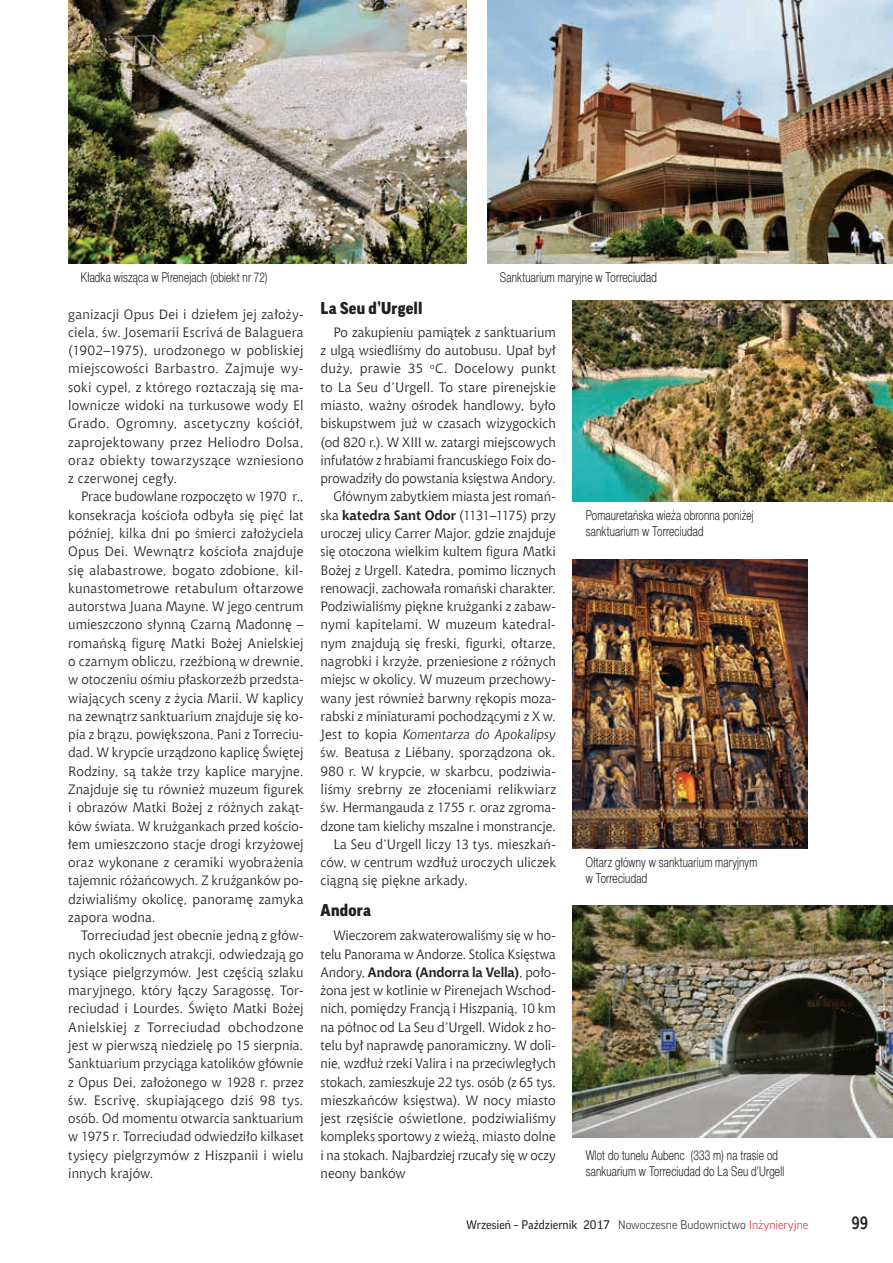
<style>
.page{position:relative;width:893px;height:1263px;background:#fff}
.page>*{position:absolute;margin:0;border:0;box-sizing:border-box;transform-origin:0 0}
.t1{font:700 18px "Aerton Cnd EFN";color:#231f20}
.t2{font:900 16.5px "Good Pro";letter-spacing:.01em;color:#231f20}
.t3{font:13.5px/18.3px "Chianti EU";color:#231f20;text-align:justify}
.t4{font:13.5px/16.2px "Switzer Cnd EFN Light";letter-spacing:.015em;color:#231f20;scale:.9 1}
.t5{font:13.5px "Chianti EU";letter-spacing:-.05em;color:#231f20}
.t6{font:italic 13.5px "Chianti EU";letter-spacing:.005em;color:#231f20}
.t7{font:12px "Good Pro";color:#231f20}
.s1{font-weight:700}
.s2{font-style:normal}
.s3{font-weight:300}
.s4{font-weight:300;color:#d1232a}
</style>
<div class="page">
<img style="left:68px;top:0;width:398px;height:264px">
<img style="left:487px;top:0;width:406px;height:264px">
<img style="left:573px;top:300px;width:320px;height:201px">
<img style="left:573px;top:559px;width:235px;height:290px">
<img style="left:573px;top:906px;width:320px;height:232px">
<p class="t4" style="left:81px;top:269px;width:209px">Kładka wisząca w Pirenejach (obiekt nr 72)</p>
<p class="t3" style="left:68px;top:304px;width:237px">ganizacji Opus Dei i dziełem jej założy&shy;ciela, św. Josemarii Escrivá de Balaguera (1902–1975), urodzonego w pobliskiej miejscowości Barbastro. Zajmuje wy&shy;soki cypel, z którego roztaczają się ma&shy;lownicze widoki na turkusowe wody El Grado. Ogromny, ascetyczny kościół, zaprojektowany przez Heliodro Dolsa, oraz obiekty towarzyszące wzniesiono z czerwonej cegły.</p>
<p class="t3" style="left:68px;top:487px;width:237px;text-indent:13px">Prace budowlane rozpoczęto w 1970 r., konsekracja kościoła odbyła się pięć lat później, kilka dni po śmierci założyciela Opus Dei. Wewnątrz kościoła znajduje się alabastrowe, bogato zdobione, kil&shy;kunastometrowe retabulum ołtarzowe autorstwa Juana Mayne. W jego centrum umieszczono słynną Czarną Madonnę – romańską figurę Matki Bożej Anielskiej o czarnym obliczu, rzeźbioną w drewnie, w otoczeniu ośmiu płaskorzeźb przedsta&shy;wiających sceny z życia Marii. W kaplicy na zewnątrz sanktuarium znajduje się ko&shy;pia z brązu, powiększona, Pani z Torreciu&shy;dad. W krypcie urządzono kaplicę Świętej Rodziny, są także trzy kaplice maryjne.<br>Znajduje się tu również muzeum figurek i obrazów Matki Bożej z różnych zakąt&shy;ków świata. W krużgankach przed kościo&shy;łem umieszczono stacje drogi krzyżowej oraz wykonane z ceramiki wyobrażenia tajemnic różańcowych. Z krużganków po&shy;dziwialiśmy okolicę, panoramę zamyka zapora wodna.</p>
<p class="t3" style="left:68px;top:926px;width:237px;text-indent:13px">Torreciudad jest obecnie jedną z głów&shy;nych okolicznych atrakcji, odwiedzają go tysiące pielgrzymów. Jest częścią szlaku maryjnego, który łączy Saragossę, Tor&shy;reciudad i Lourdes. Święto Matki Bożej Anielskiej z Torreciudad obchodzone jest w pierwszą niedzielę po 15 sierpnia.<br>Sanktuarium przyciąga katolików głównie z Opus Dei, założonego w 1928 r. przez św. Escrivę, skupiającego dziś 98 tys. osób. Od momentu otwarcia sanktuarium w 1975 r. Torreciudad odwiedziło kilkaset tysięcy pielgrzymów z Hiszpanii i wielu innych krajów.</p>
<p class="t4" style="left:500px;top:269px;width:176px">Sanktuarium maryjne w Torreciudad</p>
<p class="t2" style="left:321px;top:299px;width:103px">La Seu d’Urgell</p>
<p class="t3" style="left:333px;top:323px;width:224px">Po zakupieniu pamiątek z sanktuarium</p>
<p class="t3" style="left:321px;top:341px;width:237px">z ulgą wsiedliśmy do autobusu. Upał był</p>
<p class="t3" style="left:321px;top:359px;width:237px">duży, prawie 35 <sup>o</sup>C. Docelowy punkt</p>
<p class="t3" style="left:321px;top:378px;width:237px">to La Seu d’Urgell. To stare pirenejskie</p>
<p class="t3" style="left:321px;top:396px;width:237px">miasto, ważny ośrodek handlowy, było</p>
<p class="t3" style="left:321px;top:414px;width:237px">biskupstwem już w czasach wizygockich</p>
<p class="t3" style="left:321px;top:432px;width:237px">(od 820 r.). W XIII w. zatargi miejscowych</p>
<p class="t3" style="left:321px;top:451px;width:237px">infułatów z hrabiami francuskiego Foix do-</p>
<p class="t3" style="left:321px;top:469px;width:237px">prowadziły do powstania księstwa Andory.</p>
<p class="t3" style="left:333px;top:487px;width:224px">Głównym zabytkiem miasta jest romań-</p>
<p class="t5" style="left:321px;top:507px;width:237px">ska <span class="s1">katedra Sant Odor</span> (1131–1175) przy</p>
<p class="t3" style="left:321px;top:524px;width:237px">uroczej ulicy Carrer Major, gdzie znajduje</p>
<p class="t3" style="left:321px;top:542px;width:237px">się otoczona wielkim kultem figura Matki</p>
<p class="t3" style="left:321px;top:560px;width:237px">Bożej z Urgell. Katedra, pomimo licznych</p>
<p class="t3" style="left:321px;top:579px;width:237px">renowacji, zachowała romański charakter.</p>
<p class="t3" style="left:321px;top:597px;width:237px">Podziwialiśmy piękne krużganki z zabaw-</p>
<p class="t3" style="left:321px;top:615px;width:237px">nymi kapitelami. W muzeum katedral-</p>
<p class="t3" style="left:321px;top:634px;width:237px">nym znajdują się freski, figurki, ołtarze,</p>
<p class="t3" style="left:321px;top:652px;width:237px">nagrobki i krzyże, przeniesione z różnych</p>
<p class="t3" style="left:321px;top:670px;width:237px">miejsc w okolicy. W muzeum przechowy-</p>
<p class="t3" style="left:321px;top:688px;width:237px">wany jest również barwny rękopis moza-</p>
<p class="t3" style="left:321px;top:707px;width:237px">rabski z miniaturami pochodzącymi z X w.</p>
<p class="t6" style="left:321px;top:726px;width:237px"><span class="s2">Jest to kopia</span> Komentarza do Apokalipsy</p>
<p class="t3" style="left:321px;top:743px;width:237px">św. Beatusa z Liébany, sporządzona ok.</p>
<p class="t3" style="left:321px;top:762px;width:237px">980 r. W krypcie, w skarbcu, podziwia-</p>
<p class="t3" style="left:321px;top:780px;width:237px">liśmy srebrny ze złoceniami relikwiarz</p>
<p class="t3" style="left:321px;top:798px;width:237px">św. Hermangauda z 1755 r. oraz zgroma-</p>
<p class="t3" style="left:321px;top:816px;width:237px">dzone tam kielichy mszalne i monstrancje.</p>
<p class="t3" style="left:333px;top:835px;width:224px">La Seu d’Urgell liczy 13 tys. mieszkań-</p>
<p class="t3" style="left:321px;top:853px;width:237px">ców, w centrum wzdłuż uroczych uliczek</p>
<p class="t3" style="left:321px;top:871px;width:149px">ciągną się piękne arkady.</p>
<p class="t2" style="left:321px;top:901px;width:52px">Andora</p>
<p class="t3" style="left:321px;top:926px;width:237px;text-indent:13px">Wieczorem zakwaterowaliśmy się w ho&shy;telu Panorama w Andorze. Stolica Księstwa Andory, <span class="s1">Andora (Andorra la Vella)</span>, poło&shy;żona jest w kotlinie w Pirenejach Wschod&shy;nich, pomiędzy Francją i Hiszpanią, 10 km na północ od La Seu d’Urgell. Widok z ho&shy;telu był naprawdę panoramiczny. W doli&shy;nie, wzdłuż rzeki Valira i na przeciwległych stokach, zamieszkuje 22 tys. osób (z 65 tys. mieszkańców księstwa). W nocy miasto jest rzęsiście oświetlone, podziwialiśmy kompleks sportowy z wieżą, miasto dolne i na stokach. Najbardziej rzucały się w oczy neony banków</p>
<p class="t4" style="left:586px;top:507px;width:188px">Pomauretańska wieża obronna poniżej sanktuarium w Torreciudad</p>
<p class="t4" style="left:586px;top:854px;width:192px">Ołtarz główny w sanktuarium maryjnym w Torreciudad</p>
<p class="t4" style="left:586px;top:1147px;width:222px">Wlot do tunelu Aubenc (333 m) na trasie od sankuarium w Torreciudad do La Seu d’Urgell</p>
<p class="t7" style="left:466px;top:1218px;width:343px">Wrzesień – Październik 2017 <span class="s3">Nowoczesne Budownictwo</span> <span class="s4">Inżynieryjne</span></p>
<h1 class="t1" style="left:851px;top:1212px;width:18px">99</h1>
</div>
